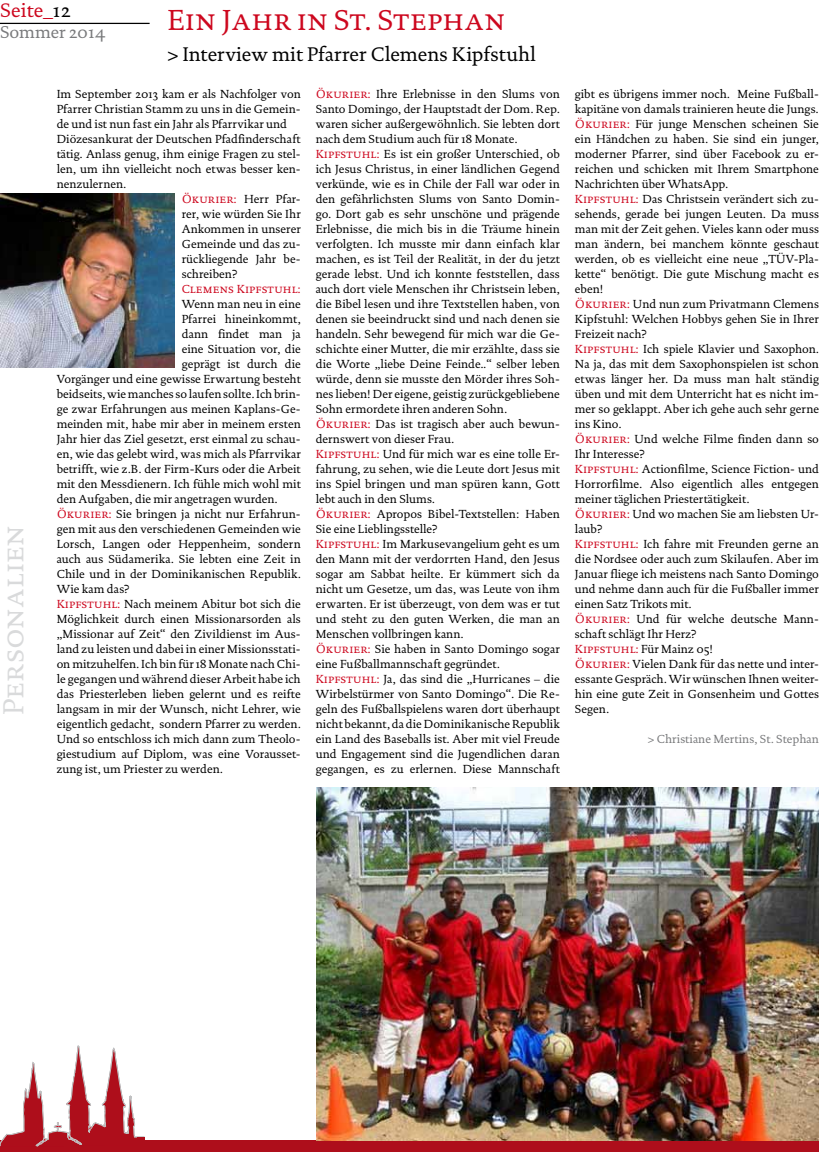
<style>
.page{position:relative;width:819px;height:1152px;background:#fff}
.page>*{position:absolute;margin:0;border:0;box-sizing:border-box;transform-origin:0 0}
.t1{font:29.38px "DTL Documenta T Caps";letter-spacing:.005em;color:#cd071e}
.t2{font:29.38px "DTL Documenta T Caps";letter-spacing:.005em;color:#d9dadb}
.t3{font:20px "DTL Documenta ST";color:#000}
.t4{font:20px "DTL Documenta ST";letter-spacing:.005em;color:#cd071e}
.t5{font:17.5px "DTL Documenta ST";color:#797a7c}
.t6{font:11.88px/15px "DTL Documenta ST";color:#000}
.t7{font:11.88px "DTL Documenta ST";color:#797a7c}
.t8{font:11.88px "DTL Documenta T Caps";letter-spacing:.005em;color:#cd071e}
.s1{color:#000}
.s2{font-family:"DTL Documenta T Caps";color:#cd071e}
.s3{color:#cd071e}
</style>
<div class="page">
<div style="left:0;top:1140px;width:819px;height:12px;background:#ae0e1b"></div>
<img style="left:317px;top:788px;width:502px;height:352px">
<img style="left:0;top:194px;width:175px;height:173px">
<hr style="left:0;top:23px;width:150px;height:1px;background:#000">
<svg style="left:0;top:1046px;width:145px;height:100px"></svg>
<div style="left:138px;top:1137px;width:7px;height:9px;background:#ae0e1b"></div>
<h2 class="t4" style="left:0;top:-1px;width:72px">Seite_<span class="s1">12</span></h2>
<h3 class="t5" style="left:0;top:22px;width:107px">Sommer 2014</h3>
<h1 class="t1" style="left:167px;top:3px;width:339px">Ein Jahr in St. Stephan</h1>
<h2 class="t3" style="left:167px;top:42px;width:370px">&gt; Interview mit Pfarrer Clemens Kipfstuhl</h2>
<p class="t6" style="left:57px;top:86px;width:245px">Im September 2013 kam er als Nachfolger von</p>
<p class="t6" style="left:57px;top:101px;width:245px">Pfarrer Christian Stamm zu uns in die Gemein-</p>
<p class="t6" style="left:57px;top:116px;width:232px">de und ist nun fast ein Jahr als Pfarrvikar und</p>
<p class="t6" style="left:57px;top:131px;width:245px">Diözesankurat der Deutschen Pfadfinderschaft</p>
<p class="t6" style="left:57px;top:146px;width:245px">tätig. Anlass genug, ihm einige Fragen zu stel-</p>
<p class="t6" style="left:57px;top:161px;width:245px">len, um ihn vielleicht noch etwas besser ken-</p>
<p class="t6" style="left:57px;top:176px;width:71px">nenzulernen.</p>
<p class="t6" style="left:182px;top:191px;width:120px"><span class="s2">Ökurier</span><span class="s3">:</span> Herr Pfar-</p>
<p class="t6" style="left:182px;top:206px;width:120px">rer, wie würden Sie Ihr</p>
<p class="t6" style="left:182px;top:221px;width:120px">Ankommen in unserer</p>
<p class="t6" style="left:182px;top:236px;width:120px">Gemeinde und das zu-</p>
<p class="t6" style="left:182px;top:251px;width:120px">rückliegende Jahr be-</p>
<p class="t6" style="left:182px;top:266px;width:57px">schreiben?</p>
<p class="t8" style="left:182px;top:282px;width:120px">Clemens Kipfstuhl:</p>
<p class="t6" style="left:182px;top:296px;width:120px">Wenn man neu in eine</p>
<p class="t6" style="left:182px;top:311px;width:120px">Pfarrei hineinkommt,</p>
<p class="t6" style="left:182px;top:326px;width:120px">dann findet man ja</p>
<p class="t6" style="left:182px;top:341px;width:120px">eine Situation vor, die</p>
<p class="t6" style="left:182px;top:356px;width:120px">geprägt ist durch die</p>
<p class="t6" style="left:57px;top:371px;width:245px">Vorgänger und eine gewisse Erwartung besteht</p>
<p class="t6" style="left:57px;top:386px;width:245px">beidseits, wie manches so laufen sollte. Ich brin-</p>
<p class="t6" style="left:57px;top:401px;width:245px">ge zwar Erfahrungen aus meinen Kaplans-Ge-</p>
<p class="t6" style="left:57px;top:416px;width:245px">meinden mit, habe mir aber in meinem ersten</p>
<p class="t6" style="left:57px;top:431px;width:245px">Jahr hier das Ziel gesetzt, erst einmal zu schau-</p>
<p class="t6" style="left:57px;top:446px;width:245px">en, wie das gelebt wird, was mich als Pfarrvikar</p>
<p class="t6" style="left:57px;top:461px;width:245px">betrifft, wie z.B. der Firm-Kurs oder die Arbeit</p>
<p class="t6" style="left:57px;top:476px;width:245px">mit den Messdienern. Ich fühle mich wohl mit</p>
<p class="t6" style="left:57px;top:491px;width:222px">den Aufgaben, die mir angetragen wurden.</p>
<p class="t6" style="left:57px;top:506px;width:245px"><span class="s2">Ökurier</span><span class="s3">:</span> Sie bringen ja nicht nur Erfahrun-</p>
<p class="t6" style="left:57px;top:521px;width:245px">gen mit aus den verschiedenen Gemeinden wie</p>
<p class="t6" style="left:57px;top:536px;width:245px">Lorsch, Langen oder Heppenheim, sondern</p>
<p class="t6" style="left:57px;top:551px;width:245px">auch aus Südamerika. Sie lebten eine Zeit in</p>
<p class="t6" style="left:57px;top:566px;width:245px">Chile und in der Dominikanischen Republik.</p>
<p class="t6" style="left:57px;top:581px;width:74px">Wie kam das?</p>
<p class="t6" style="left:57px;top:596px;width:245px"><span class="s2">Kipfstuhl:</span> Nach meinem Abitur bot sich die</p>
<p class="t6" style="left:57px;top:611px;width:245px">Möglichkeit durch einen Missionarsorden als</p>
<p class="t6" style="left:57px;top:626px;width:245px">„Missionar auf Zeit“ den Zivildienst im Aus-</p>
<p class="t6" style="left:57px;top:641px;width:245px">land zu leisten und dabei in einer Missionsstati-</p>
<p class="t6" style="left:57px;top:656px;width:245px">on mitzuhelfen. Ich bin für 18 Monate nach Chi-</p>
<p class="t6" style="left:57px;top:671px;width:245px">le gegangen und während dieser Arbeit habe ich</p>
<p class="t6" style="left:57px;top:686px;width:245px">das Priesterleben lieben gelernt und es reifte</p>
<p class="t6" style="left:57px;top:701px;width:245px">langsam in mir der Wunsch, nicht Lehrer, wie</p>
<p class="t6" style="left:57px;top:716px;width:245px">eigentlich gedacht, sondern Pfarrer zu werden.</p>
<p class="t6" style="left:57px;top:731px;width:245px">Und so entschloss ich mich dann zum Theolo-</p>
<p class="t6" style="left:57px;top:746px;width:245px">giestudium auf Diplom, was eine Vorausset-</p>
<p class="t6" style="left:57px;top:761px;width:168px">zung ist, um Priester zu werden.</p>
<p class="t6" style="left:316px;top:86px;width:245px"><span class="s2">Ökurier</span><span class="s3">:</span> Ihre Erlebnisse in den Slums von Santo Domingo, der Hauptstadt der Dom. Rep. waren sicher außergewöhnlich. Sie lebten dort nach dem Studium auch für 18 Monate.<br><span class="s2">Kipfstuhl:</span> Es ist ein großer Unterschied, ob ich Jesus Christus, in einer ländlichen Gegend verkünde, wie es in Chile der Fall war oder in den gefährlichsten Slums von Santo Domin&shy;go. Dort gab es sehr unschöne und prägende Erlebnisse, die mich bis in die Träume hinein verfolgten. Ich musste mir dann einfach klar machen, es ist Teil der Realität, in der du jetzt gerade lebst. Und ich konnte feststellen, dass auch dort viele Menschen ihr Christsein leben, die Bibel lesen und ihre Textstellen haben, von denen sie beeindruckt sind und nach denen sie handeln. Sehr bewegend für mich war die Ge&shy;schichte einer Mutter, die mir erzählte, dass sie die Worte „liebe Deine Feinde..“ selber leben würde, denn sie musste den Mörder ihres Soh&shy;nes lieben! Der eigene, geistig zurückgebliebene Sohn ermordete ihren anderen Sohn.<br><span class="s2">Ökurier</span><span class="s3">:</span> Das ist tragisch aber auch bewun&shy;dernswert von dieser Frau.<br><span class="s2">Kipfstuhl:</span> Und für mich war es eine tolle Er&shy;fahrung, zu sehen, wie die Leute dort Jesus mit ins Spiel bringen und man spüren kann, Gott lebt auch in den Slums.<br><span class="s2">Ökurier</span><span class="s3">:</span> Apropos Bibel-Textstellen: Haben Sie eine Lieblingsstelle?<br><span class="s2">Kipfstuhl:</span> Im Markusevangelium geht es um den Mann mit der verdorrten Hand, den Jesus sogar am Sabbat heilte. Er kümmert sich da nicht um Gesetze, um das, was Leute von ihm erwarten. Er ist überzeugt, von dem was er tut und steht zu den guten Werken, die man an Menschen vollbringen kann.<br><span class="s2">Ökurier</span><span class="s3">:</span> Sie haben in Santo Domingo sogar eine Fußballmannschaft gegründet.<br><span class="s2">Kipfstuhl:</span> Ja, das sind die „Hurricanes – die Wirbelstürmer von Santo Domingo“. Die Re&shy;geln des Fußballspielens waren dort überhaupt nicht bekannt, da die Dominikanische Republik ein Land des Baseballs ist. Aber mit viel Freude und Engagement sind die Jugendlichen daran gegangen, es zu erlernen. Diese Mannschaft</p>
<p class="t6" style="left:575px;top:86px;width:245px">gibt es übrigens immer noch. Meine Fußball&shy;kapitäne von damals trainieren heute die Jungs.<br><span class="s2">Ökurier</span><span class="s3">:</span> Für junge Menschen scheinen Sie ein Händchen zu haben. Sie sind ein junger, moderner Pfarrer, sind über Facebook zu er&shy;reichen und schicken mit Ihrem Smartphone Nachrichten über WhatsApp.<br><span class="s2">Kipfstuhl:</span> Das Christsein verändert sich zu&shy;sehends, gerade bei jungen Leuten. Da muss man mit der Zeit gehen. Vieles kann oder muss man ändern, bei manchem könnte geschaut werden, ob es vielleicht eine neue „TÜV-Pla&shy;kette“ benötigt. Die gute Mischung macht es eben!<br><span class="s2">Ökurier</span><span class="s3">:</span> Und nun zum Privatmann Clemens Kipfstuhl: Welchen Hobbys gehen Sie in Ihrer Freizeit nach?<br><span class="s2">Kipfstuhl:</span> Ich spiele Klavier und Saxophon.<br>Na ja, das mit dem Saxophonspielen ist schon etwas länger her. Da muss man halt ständig üben und mit dem Unterricht hat es nicht im&shy;mer so geklappt. Aber ich gehe auch sehr gerne ins Kino.<br><span class="s2">Ökurier</span><span class="s3">:</span> Und welche Filme finden dann so Ihr Interesse?<br><span class="s2">Kipfstuhl:</span> Actionfilme, Science Fiction- und Horrorfilme. Also eigentlich alles entgegen meiner täglichen Priestertätigkeit.<br><span class="s2">Ökurier</span><span class="s3">:</span> Und wo machen Sie am liebsten Ur&shy;laub?<br><span class="s2">Kipfstuhl:</span> Ich fahre mit Freunden gerne an die Nordsee oder auch zum Skilaufen. Aber im Januar fliege ich meistens nach Santo Domingo und nehme dann auch für die Fußballer immer einen Satz Trikots mit.<br><span class="s2">Ökurier</span><span class="s3">:</span> Und für welche deutsche Mann&shy;schaft schlägt Ihr Herz?<br><span class="s2">Kipfstuhl:</span> Für Mainz 05!<br><span class="s2">Ökurier</span><span class="s3">:</span> Vielen Dank für das nette und inter&shy;essante Gespräch. Wir wünschen Ihnen weiter&shy;hin eine gute Zeit in Gonsenheim und Gottes Segen.</p>
<h1 class="t2" style="left:-4px;top:714px;width:191px;rotate:-90deg">Personalien</h1>
<p class="t7" style="left:647px;top:732px;width:173px">&gt; Christiane Mertins, St. Stephan</p>
</div>
